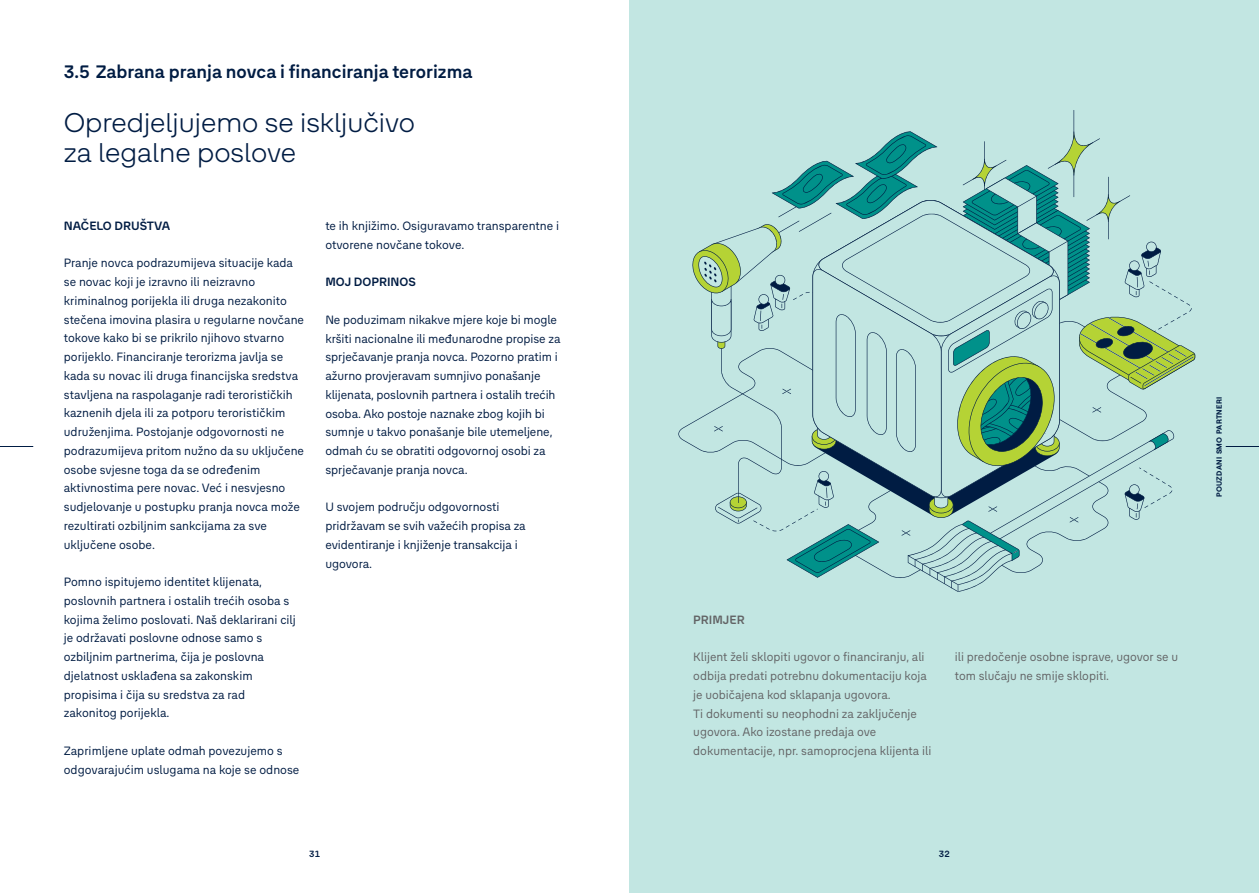
<style>
.page{position:relative;width:1259px;height:893px;background:#fff}
.page>*{position:absolute;margin:0;border:0;box-sizing:border-box;transform-origin:0 0}
.t1{font:300 27px/30px "The Group Head";color:#001c43}
.t2{font:700 18px "The Group Text";color:#001c43}
.t3{font:12px/18.8px "The Group Text";color:#001c43}
.t4{font:12px/18.8px "The Group Text";color:#636466}
.t5{font:700 12px "The Group Text";color:#001c43}
.t6{font:700 12px "The Group Text";color:#636466}
.t7{font:700 9px "The Group Text";color:#001c43}
.t8{font:700 7.5px "Roobert";letter-spacing:.05em;color:#001c43}
</style>
<div class="page">
<div style="left:629px;top:0;width:630px;height:893px;background:#c2e6e2"></div>
<hr style="left:1225px;top:446px;width:34px;height:1px;background:#001c43">
<hr style="left:0;top:446px;width:33px;height:1px;background:#001c43">
<svg style="left:678px;top:110px;width:517px;height:482px"></svg>
<h2 class="t2" style="left:64px;top:59px;width:410px">3.5 Zabrana pranja novca i financiranja terorizma</h2>
<h1 class="t1" style="left:64px;top:106px;width:353px">Opredjeljujemo se isključivo za legalne poslove</h1>
<p class="t5" style="left:64px;top:217px;width:108px">NAČELO DRUŠTVA</p>
<p class="t3" style="left:64px;top:253px;width:242px">Pranje novca podrazumijeva situacije kada se novac koji je izravno ili neizravno kriminalnog porijekla ili druga nezakonito stečena imovina plasira u regularne novčane tokove kako bi se prikrilo njihovo stvarno porijeklo. Financiranje terorizma javlja se kada su novac ili druga financijska sredstva stavljena na raspolaganje radi terorističkih kaznenih djela ili za potporu terorističkim udruženjima. Postojanje odgovornosti ne podrazumijeva pritom nužno da su uključene osobe svjesne toga da se određenim aktivnostima pere novac. Već i nesvjesno sudjelovanje u postupku pranja novca može rezultirati ozbiljnim sankcijama za sve uključene osobe.</p>
<p class="t3" style="left:64px;top:572px;width:234px">Pomno ispitujemo identitet klijenata, poslovnih partnera i ostalih trećih osoba s kojima želimo poslovati. Naš deklarirani cilj je održavati poslovne odnose samo s ozbiljnim partnerima, čija je poslovna djelatnost usklađena sa zakonskim propisima i čija su sredstva za rad zakonitog porijekla.</p>
<p class="t3" style="left:64px;top:740px;width:237px">Zaprimljene uplate odmah povezujemo s odgovarajućim uslugama na koje se odnose</p>
<p class="t3" style="left:325px;top:216px;width:235px">te ih knjižimo. Osiguravamo transparentne i otvorene novčane tokove.</p>
<p class="t5" style="left:325px;top:273px;width:92px">MOJ DOPRINOS</p>
<p class="t3" style="left:325px;top:309px;width:237px">Ne poduzimam nikakve mjere koje bi mogle kršiti nacionalne ili međunarodne propise za sprječavanje pranja novca. Pozorno pratim i ažurno provjeravam sumnjivo ponašanje klijenata, poslovnih partnera i ostalih trećih osoba. Ako postoje naznake zbog kojih bi sumnje u takvo ponašanje bile utemeljene, odmah ću se obratiti odgovornoj osobi za sprječavanje pranja novca.</p>
<p class="t3" style="left:325px;top:497px;width:202px">U svojem području odgovornosti pridržavam se svih važećih propisa za evidentiranje i knjiženje transakcija i ugovora.</p>
<p class="t6" style="left:693px;top:611px;width:53px">PRIMJER</p>
<p class="t4" style="left:693px;top:647px;width:239px">Klijent želi sklopiti ugovor o financiranju, ali odbija predati potrebnu dokumentaciju koja je uobičajena kod sklapanja ugovora.<br>Ti dokumenti su neophodni za zaključenje ugovora. Ako izostane predaja ove dokumentacije, npr. samoprocjena klijenta ili</p>
<p class="t4" style="left:955px;top:647px;width:225px">ili predočenje osobne isprave, ugovor se u tom slučaju ne smije sklopiti.</p>
<p class="t7" style="left:309px;top:847px;width:13px">31</p>
<p class="t7" style="left:938px;top:847px;width:13px">32</p>
<p class="t8" style="left:1213px;top:497px;width:102px;rotate:-90deg">POUZDANI SMO PARTNERI</p>
</div>
